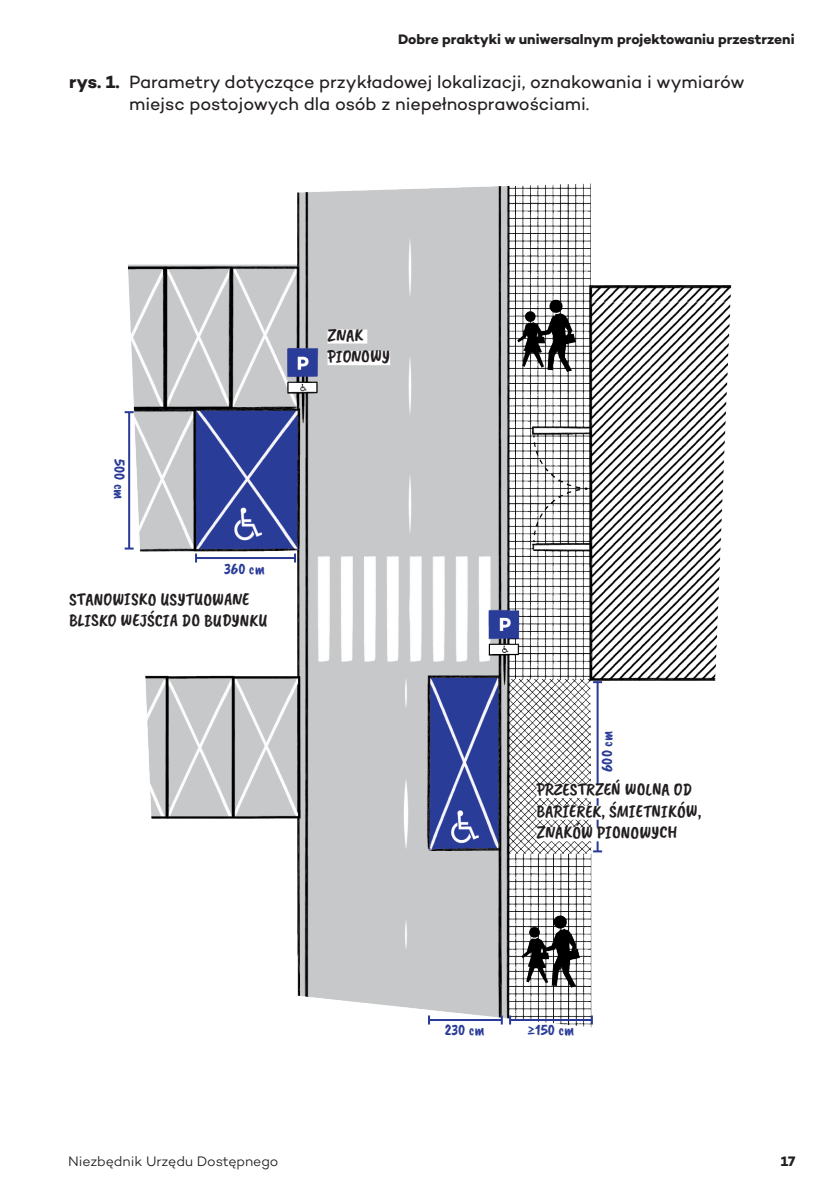
<style>
.page{position:relative;width:840px;height:1191px;background:#fff}
.page>*{position:absolute;margin:0;border:0;box-sizing:border-box;transform-origin:0 0}
.podstawowy{font:18px/22px "Campton";letter-spacing:-.005em;color:#231f20}
.rysunek-opis{font:18px/21.6px "Caveat Brush";color:#231f20}
.t1{font:16px "Caveat Brush";color:#293b97}
.t2{font:700 14px "Campton";letter-spacing:-.005em;color:#231f20}
.t3{font:300 14px "Campton";letter-spacing:-.01em;color:#231f20}
.s1{font-weight:700}
</style>
<div class="page">
<img style="left:124px;top:183px;width:608px;height:845px">
<div style="left:69px;top:594px;width:184px;height:14px;background:#fff"></div>
<div style="left:69px;top:615px;width:198px;height:14px;background:#fff"></div>
<div style="left:327px;top:329px;width:40px;height:14px;background:#fff"></div>
<div style="left:327px;top:351px;width:63px;height:14px;background:#fff"></div>
<hr style="left:196px;top:557px;width:99px;height:2px;background:#293b97">
<svg style="left:195px;top:553px;width:2px;height:9px"></svg>
<svg style="left:294px;top:553px;width:2px;height:9px"></svg>
<hr style="left:510px;top:1019px;width:81px;height:2px;background:#293b97">
<svg style="left:509px;top:1015px;width:2px;height:9px"></svg>
<svg style="left:590px;top:1015px;width:2px;height:9px"></svg>
<hr style="left:429px;top:1019px;width:72px;height:2px;background:#293b97">
<svg style="left:428px;top:1015px;width:2px;height:9px"></svg>
<svg style="left:500px;top:1015px;width:2px;height:9px"></svg>
<hr style="left:128px;top:412px;width:2px;height:136px;background:#293b97">
<svg style="left:125px;top:411px;width:9px;height:2px"></svg>
<svg style="left:125px;top:547px;width:9px;height:2px"></svg>
<hr style="left:596px;top:682px;width:2px;height:169px;background:#293b97">
<svg style="left:592px;top:850px;width:9px;height:2px"></svg>
<svg style="left:592px;top:681px;width:9px;height:2px"></svg>
<div style="left:536px;top:784px;width:159px;height:14px;background:#fff"></div>
<div style="left:536px;top:805px;width:168px;height:14px;background:#fff"></div>
<div style="left:536px;top:827px;width:141px;height:14px;background:#fff"></div>
<p class="t2" style="left:398px;top:30px;width:398px">Dobre praktyki w uniwersalnym projektowaniu przestrzeni</p>
<p class="podstawowy" style="left:129px;top:70px;width:616px;text-indent:-60px"><span class="s1">rys. 1.</span> Parametry dotyczące przykładowej lokalizacji, oznakowania i wymiarów miejsc postojowych dla osób z niepełnosprawościami.</p>
<p class="t1" style="left:129px;top:459px;width:42px;rotate:90deg">500 cm</p>
<p class="t1" style="left:224px;top:559px;width:43px">360 cm</p>
<p class="rysunek-opis" style="left:69px;top:588px;width:200px">STANOWISKO USYTUOWANE<br>BLISKO WEJŚCIA DO BUDYNKU</p>
<p class="rysunek-opis" style="left:327px;top:324px;width:64px">ZNAK<br>PIONOWY</p>
<p class="t1" style="left:597px;top:772px;width:43px;rotate:-90deg">600 cm</p>
<p class="rysunek-opis" style="left:536px;top:779px;width:166px">PRZESTRZEŃ WOLNA OD<br>BARIEREK, ŚMIETNIKÓW,<br>ZNAKÓW PIONOWYCH</p>
<p class="t1" style="left:444px;top:1020px;width:42px">230 cm</p>
<p class="t1" style="left:526px;top:1020px;width:49px">≥150 cm</p>
<p class="t3" style="left:68px;top:1153px;width:212px">Niezbędnik Urzędu Dostępnego</p>
<p class="t2" style="left:780px;top:1152px;width:16px">17</p>
</div>
